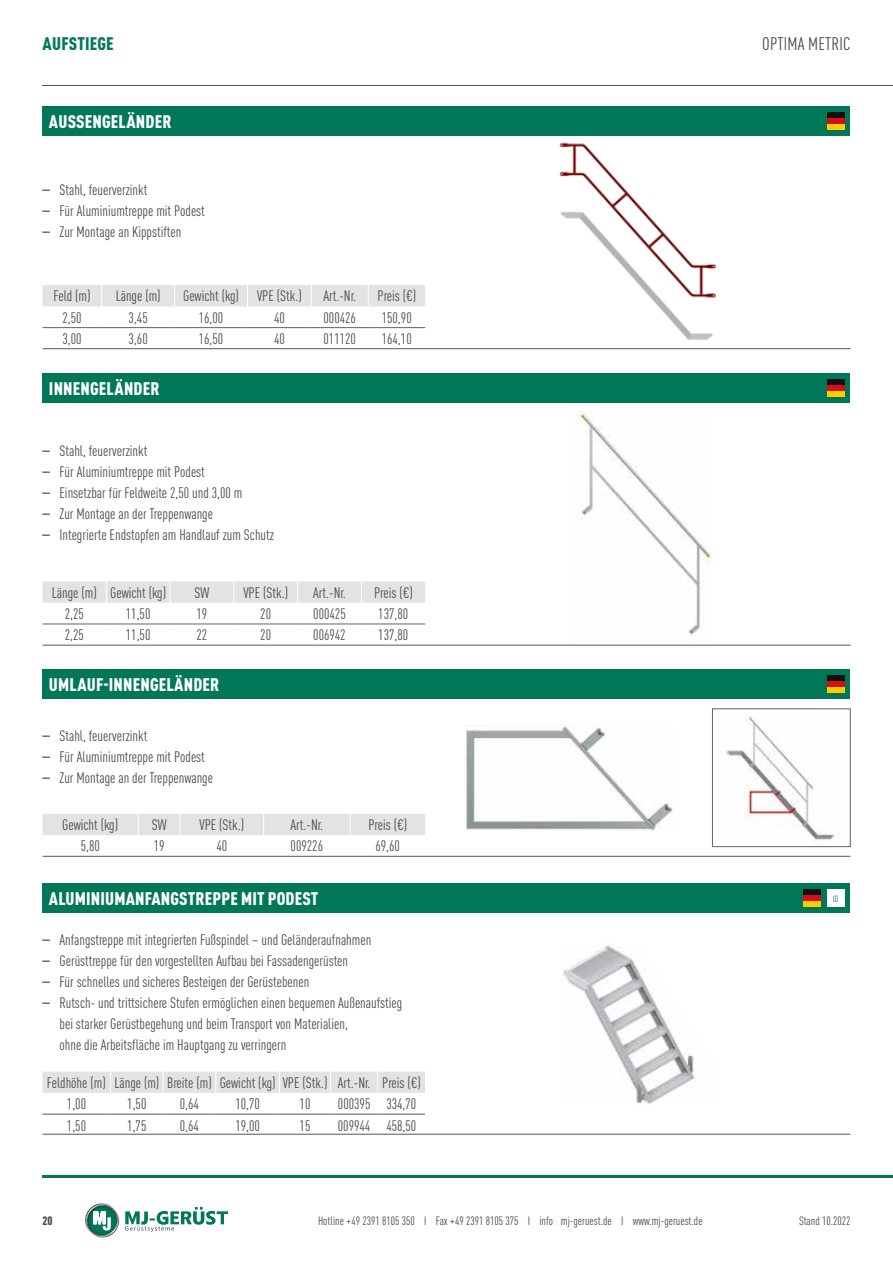
<style>
.page{position:relative;width:893px;height:1263px;background:#fff}
.page>*{position:absolute;margin:0;border:0;box-sizing:border-box;transform-origin:0 0}
.t1{font:900 condensed 18px "DIN Pro";letter-spacing:.01em;color:#fff}
.t2{font:condensed 18px "DIN Pro";letter-spacing:.01em;color:#4a4a49}
.t3{font:900 condensed 18px "DIN Pro";letter-spacing:.01em;color:#007858}
.t4{font:condensed 15px/21px "DIN Pro";color:#4a4a49}
.t5{font:condensed 12px "DIN Pro";color:#4a4a49}
.t6{font:900 condensed 12px "DIN Pro";color:#4a4a49}
.t7{font:condensed 9px "DIN Pro";color:#007858}
.s1{font-family:"Helvetica"}
.s2{font-family:"Univers";font-weight:500}
</style>
<div class="page">
<hr style="left:43px;top:85px;width:850px;height:1px;background:#575756">
<hr style="left:43px;top:1176px;width:850px;height:2px;background:#007858">
<svg style="left:85px;top:1203px;width:34px;height:34px"></svg>
<svg style="left:125px;top:1207px;width:103px;height:25px"></svg>
<div style="left:43px;top:106px;width:807px;height:30px;background:#007858"></div>
<hr style="left:43px;top:348px;width:807px;height:1px;background:#575756">
<div style="left:43px;top:285px;width:382px;height:21px;background:#e3e3e3"></div>
<hr style="left:43px;top:327px;width:59px;height:1px;background:#646363">
<hr style="left:102px;top:327px;width:73px;height:1px;background:#646363">
<hr style="left:175px;top:327px;width:73px;height:1px;background:#646363">
<hr style="left:248px;top:327px;width:63px;height:1px;background:#646363">
<hr style="left:311px;top:327px;width:57px;height:1px;background:#646363">
<hr style="left:368px;top:327px;width:57px;height:1px;background:#646363">
<div style="left:827px;top:113px;width:17px;height:17px;background:#12100d"></div>
<div style="left:827px;top:118px;width:17px;height:12px;background:#d70f15"></div>
<div style="left:827px;top:124px;width:17px;height:6px;background:#fecf00"></div>
<img style="left:571px;top:412px;width:141px;height:233px">
<div style="left:43px;top:373px;width:807px;height:30px;background:#007858"></div>
<hr style="left:43px;top:645px;width:807px;height:1px;background:#575756">
<div style="left:43px;top:581px;width:382px;height:22px;background:#e3e3e3"></div>
<hr style="left:43px;top:624px;width:63px;height:1px;background:#646363">
<hr style="left:106px;top:624px;width:64px;height:1px;background:#646363">
<hr style="left:170px;top:624px;width:64px;height:1px;background:#646363">
<hr style="left:298px;top:624px;width:63px;height:1px;background:#646363">
<hr style="left:361px;top:624px;width:64px;height:1px;background:#646363">
<hr style="left:234px;top:624px;width:64px;height:1px;background:#646363">
<div style="left:827px;top:379px;width:17px;height:17px;background:#12100d"></div>
<div style="left:827px;top:385px;width:17px;height:11px;background:#d70f15"></div>
<div style="left:827px;top:391px;width:17px;height:5px;background:#fecf00"></div>
<div style="left:43px;top:669px;width:807px;height:30px;background:#007858"></div>
<hr style="left:43px;top:856px;width:807px;height:1px;background:#575756">
<div style="left:43px;top:814px;width:382px;height:21px;background:#e3e3e3"></div>
<img style="left:465px;top:724px;width:208px;height:107px">
<img style="left:726px;top:717px;width:109px;height:124px">
<div style="left:712px;top:709px;width:138px;height:138px;border:1px solid #646363"></div>
<div style="left:827px;top:675px;width:17px;height:17px;background:#12100d"></div>
<div style="left:827px;top:681px;width:17px;height:11px;background:#d70f15"></div>
<div style="left:827px;top:687px;width:17px;height:5px;background:#fecf00"></div>
<div style="left:43px;top:883px;width:807px;height:30px;background:#007858"></div>
<hr style="left:43px;top:1134px;width:807px;height:1px;background:#575756">
<hr style="left:43px;top:1114px;width:68px;height:1px;background:#575756">
<hr style="left:111px;top:1114px;width:52px;height:1px;background:#575756">
<hr style="left:163px;top:1114px;width:53px;height:1px;background:#575756">
<hr style="left:216px;top:1114px;width:64px;height:1px;background:#575756">
<hr style="left:331px;top:1114px;width:47px;height:1px;background:#575756">
<hr style="left:378px;top:1114px;width:47px;height:1px;background:#575756">
<hr style="left:280px;top:1114px;width:51px;height:1px;background:#575756">
<div style="left:43px;top:1071px;width:382px;height:22px;background:#e3e3e3"></div>
<img style="left:563px;top:945px;width:132px;height:159px">
<div style="left:827px;top:890px;width:17px;height:17px;background:#fff"></div>
<div style="left:804px;top:890px;width:17px;height:17px;background:#12100d"></div>
<div style="left:804px;top:895px;width:17px;height:12px;background:#d70f15"></div>
<div style="left:804px;top:901px;width:17px;height:6px;background:#fecf00"></div>
<img style="left:559px;top:142px;width:158px;height:198px">
<p class="t3" style="left:43px;top:30px;width:73px">AUFSTIEGE</p>
<p class="t2" style="left:762px;top:31px;width:90px">OPTIMA METRIC</p>
<p class="t1" style="left:49px;top:108px;width:124px">AUSSENGELÄNDER</p>
<p class="t4" style="left:43px;top:179px;width:106px"><span class="s1">–</span> Stahl, feuerverzinkt</p>
<p class="t4" style="left:43px;top:200px;width:164px"><span class="s1">–</span> Für Aluminiumtreppe mit Podest</p>
<p class="t4" style="left:43px;top:221px;width:140px"><span class="s1">–</span> Zur Montage an Kippstiften</p>
<p class="t4" style="left:53px;top:285px;width:39px">Feld (m)</p>
<p class="t4" style="left:116px;top:285px;width:46px">Länge (m)</p>
<p class="t4" style="left:183px;top:285px;width:120px">Gewicht (kg) VPE (Stk.)</p>
<p class="t4" style="left:323px;top:285px;width:34px">Art.-Nr.</p>
<p class="t4" style="left:377px;top:285px;width:40px">Preis (€)</p>
<p class="t4" style="left:63px;top:306px;width:21px">2,50</p>
<p class="t4" style="left:129px;top:306px;width:21px">3,45</p>
<p class="t4" style="left:199px;top:306px;width:26px">16,00</p>
<p class="t4" style="left:274px;top:306px;width:12px">40</p>
<p class="t4" style="left:324px;top:306px;width:34px">000426</p>
<p class="t4" style="left:382px;top:306px;width:32px">150,90</p>
<p class="t4" style="left:63px;top:327px;width:21px">3,00</p>
<p class="t4" style="left:129px;top:327px;width:21px">3,60</p>
<p class="t4" style="left:199px;top:327px;width:26px">16,50</p>
<p class="t4" style="left:274px;top:327px;width:12px">40</p>
<p class="t4" style="left:324px;top:327px;width:34px">011120</p>
<p class="t4" style="left:382px;top:327px;width:32px">164,10</p>
<p class="t1" style="left:49px;top:375px;width:112px">INNENGELÄNDER</p>
<p class="t4" style="left:43px;top:439px;width:106px"><span class="s1">–</span> Stahl, feuerverzinkt</p>
<p class="t4" style="left:43px;top:460px;width:164px"><span class="s1">–</span> Für Aluminiumtreppe mit Podest</p>
<p class="t4" style="left:43px;top:481px;width:201px"><span class="s1">–</span> Einsetzbar für Feldweite 2,50 und 3,00 m</p>
<p class="t4" style="left:43px;top:502px;width:172px"><span class="s1">–</span> Zur Montage an der Treppenwange</p>
<p class="t4" style="left:43px;top:523px;width:233px"><span class="s1">–</span> Integrierte Endstopfen am Handlauf zum Schutz</p>
<p class="t4" style="left:52px;top:581px;width:116px">Länge (m) Gewicht (kg)</p>
<p class="t4" style="left:195px;top:581px;width:16px">SW</p>
<p class="t4" style="left:243px;top:581px;width:46px">VPE (Stk.)</p>
<p class="t4" style="left:313px;top:581px;width:34px">Art.-Nr.</p>
<p class="t4" style="left:374px;top:581px;width:40px">Preis (€)</p>
<p class="t4" style="left:65px;top:602px;width:21px">2,25</p>
<p class="t4" style="left:126px;top:602px;width:26px">11,50</p>
<p class="t4" style="left:197px;top:602px;width:12px">19</p>
<p class="t4" style="left:260px;top:602px;width:12px">20</p>
<p class="t4" style="left:313px;top:602px;width:34px">000425</p>
<p class="t4" style="left:378px;top:602px;width:31px">137,80</p>
<p class="t4" style="left:65px;top:624px;width:21px">2,25</p>
<p class="t4" style="left:126px;top:624px;width:26px">11,50</p>
<p class="t4" style="left:196px;top:624px;width:12px">22</p>
<p class="t4" style="left:260px;top:624px;width:12px">20</p>
<p class="t4" style="left:313px;top:624px;width:34px">006942</p>
<p class="t4" style="left:378px;top:624px;width:32px">137,80</p>
<p class="t1" style="left:49px;top:671px;width:172px">UMLAUF-INNENGELÄNDER</p>
<p class="t4" style="left:43px;top:724px;width:106px"><span class="s1">–</span> Stahl, feuerverzinkt</p>
<p class="t4" style="left:43px;top:745px;width:164px"><span class="s1">–</span> Für Aluminiumtreppe mit Podest</p>
<p class="t4" style="left:43px;top:766px;width:172px"><span class="s1">–</span> Zur Montage an der Treppenwange</p>
<p class="t4" style="left:62px;top:813px;width:57px">Gewicht (kg)</p>
<p class="t4" style="left:152px;top:813px;width:16px">SW</p>
<p class="t4" style="left:199px;top:813px;width:46px">VPE (Stk.)</p>
<p class="t4" style="left:290px;top:813px;width:34px">Art.-Nr.</p>
<p class="t4" style="left:368px;top:813px;width:40px">Preis (€)</p>
<p class="t4" style="left:81px;top:835px;width:21px">5,80</p>
<p class="t4" style="left:154px;top:835px;width:12px">19</p>
<p class="t4" style="left:216px;top:835px;width:12px">40</p>
<p class="t4" style="left:291px;top:835px;width:34px">009226</p>
<p class="t4" style="left:375px;top:835px;width:26px">69,60</p>
<p class="t1" style="left:49px;top:885px;width:271px">ALUMINIUMANFANGSTREPPE MIT PODEST</p>
<p class="t4" style="left:43px;top:929px;width:330px"><span class="s1">–</span> Anfangstreppe mit integrierten Fußspindel – und Geländeraufnahmen</p>
<p class="t4" style="left:43px;top:950px;width:307px"><span class="s1">–</span> Gerüsttreppe für den vorgestellten Aufbau bei Fassadengerüsten</p>
<p class="t4" style="left:43px;top:971px;width:268px"><span class="s1">–</span> Für schnelles und sicheres Besteigen der Gerüstebenen</p>
<p class="t4" style="left:60px;top:992px;width:344px;text-indent:-17px"><span class="s1">–</span> Rutsch- und trittsichere Stufen ermöglichen einen bequemen Außenaufstieg bei starker Gerüstbegehung und beim Transport von Materialien,<br>ohne die Arbeitsfläche im Hauptgang zu verringern</p>
<p class="t4" style="left:67px;top:1071px;width:356px;text-indent:-20px">Feldhöhe (m) Länge (m) Breite (m) Gewicht (kg) VPE (Stk.) Art.-Nr. Preis (€)<br>1,00</p>
<p class="t4" style="left:127px;top:1092px;width:21px">1,50</p>
<p class="t4" style="left:180px;top:1092px;width:21px">0,64</p>
<p class="t4" style="left:235px;top:1092px;width:26px">10,70</p>
<p class="t4" style="left:300px;top:1092px;width:12px">10</p>
<p class="t4" style="left:338px;top:1092px;width:80px">000395 334,70</p>
<p class="t4" style="left:67px;top:1114px;width:21px">1,50</p>
<p class="t4" style="left:127px;top:1114px;width:21px">1,75</p>
<p class="t4" style="left:180px;top:1114px;width:21px">0,64</p>
<p class="t4" style="left:235px;top:1114px;width:26px">19,00</p>
<p class="t4" style="left:300px;top:1114px;width:12px">15</p>
<p class="t4" style="left:338px;top:1114px;width:80px">009944 458,50</p>
<p class="t7" style="left:833px;top:892px;width:7px">ID</p>
<p class="t6" style="left:43px;top:1212px;width:12px">20</p>
<p class="t5" style="left:318px;top:1212px;width:386px">Hotline +49 2391 8105 350 I Fax +49 2391 8105 375 I info<span class="s2">@</span>mj-geruest.de I www.mj-geruest.de</p>
<p class="t5" style="left:799px;top:1212px;width:53px">Stand 10.2022</p>
</div>
